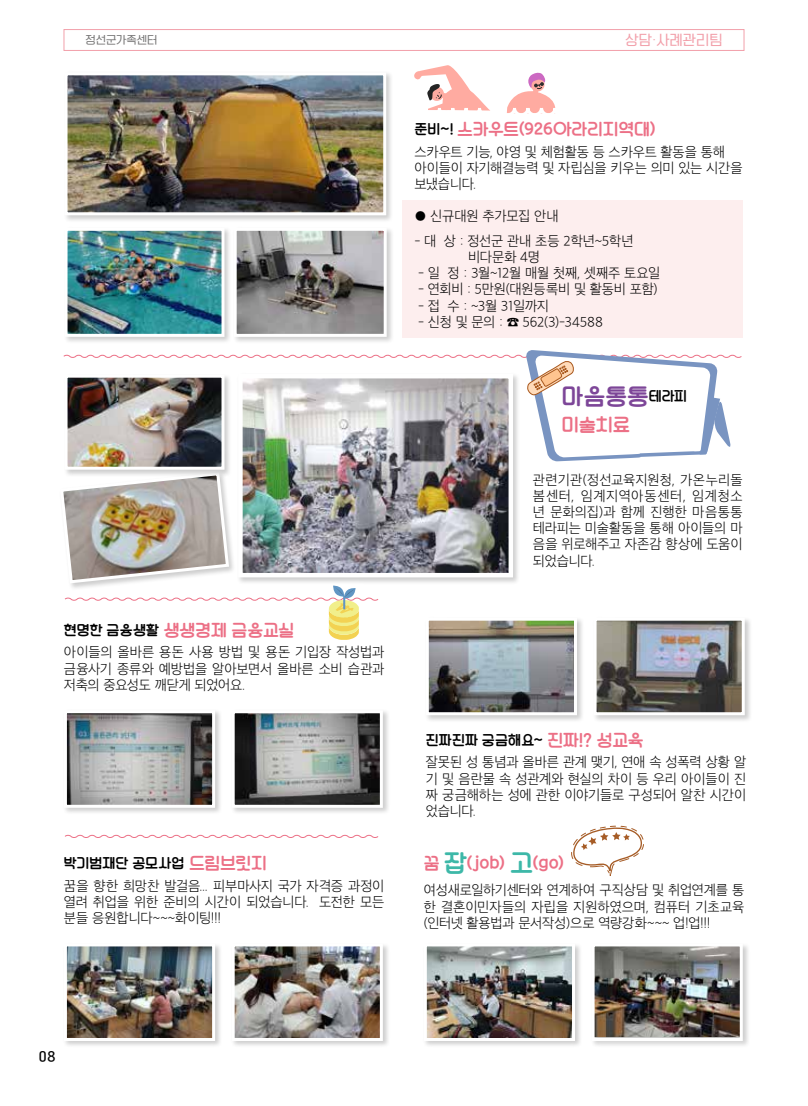
<style>
.page{position:relative;width:808px;height:1106px;background:#fff}
.page>*{position:absolute;margin:0;border:0;box-sizing:border-box;transform-origin:0 0}
.t1{font:22.5px "TT Sunflower R";color:#7d4698}
.t2{font:18px "TT Sunflower R";color:#ec7086}
.t3{font:16.5px "TT Sunflower R";letter-spacing:-.005em;color:#ec7086}
.t4{font:13.5px/16.2px "SD Gothic Neoa b Ult Lt";letter-spacing:-.01em;color:#000;text-align:justify}
.t5{font:13.5px "TT Sunflower R";letter-spacing:.01em;color:#000}
.t6{font:13.5px "TT Omni Gothic M";color:#f2a0aa}
.t7{font:12px "TT Omni Gothic B";color:#000}
.t8{font:10.5px "TT Omni Gothic M";color:#727171}
.s1{font-family:"SD Gothic Neoa b Ult Lt"}
.s2{font-size:13.5px;color:#000}
.s3{font-size:16.5px;color:#ec7086}
.s4{font-size:24px;color:#3db8a8}
</style>
<div class="page">
<hr style="left:807px;top:205px;width:1px;height:356px;background:#fdeeee">
<svg style="left:414px;top:65px;width:142px;height:49px"></svg>
<div style="left:402px;top:200px;width:340px;height:138px;background:#fdeeee"></div>
<div style="left:64px;top:29px;width:680px;height:22px;border:1px solid #f2a0aa"></div>
<div style="left:63px;top:226px;width:169px;height:118px;background:#000;opacity:.2"></div>
<img style="left:69px;top:232px;width:151px;height:101px">
<div style="left:65px;top:228px;width:159px;height:109px;border:3px solid #fff"></div>
<div style="left:232px;top:226px;width:162px;height:118px;background:#000;opacity:.2"></div>
<img style="left:238px;top:232px;width:145px;height:101px">
<div style="left:234px;top:228px;width:153px;height:109px;border:3px solid #fff"></div>
<div style="left:63px;top:71px;width:331px;height:152px;background:#000;opacity:.2"></div>
<img style="left:69px;top:76px;width:313px;height:135px">
<div style="left:65px;top:72px;width:321px;height:143px;border:3px solid #fff"></div>
<img style="left:69px;top:461px;width:151px;height:5px">
<div style="left:65px;top:374px;width:159px;height:96px;border:3px solid #fff"></div>
<div style="left:236px;top:372px;width:284px;height:213px;background:#000;opacity:.2"></div>
<img style="left:243px;top:461px;width:265px;height:111px">
<div style="left:238px;top:374px;width:275px;height:203px;border:4px solid #fff"></div>
<div style="left:230px;top:708px;width:160px;height:107px;background:#000;opacity:.2"></div>
<img style="left:236px;top:714px;width:143px;height:89px">
<div style="left:232px;top:710px;width:151px;height:97px;border:3px solid #fff"></div>
<div style="left:62px;top:708px;width:161px;height:107px;background:#000;opacity:.2"></div>
<img style="left:68px;top:714px;width:143px;height:89px">
<div style="left:64px;top:710px;width:151px;height:97px;border:3px solid #fff"></div>
<div style="left:592px;top:616px;width:160px;height:107px;background:#000;opacity:.2"></div>
<img style="left:597px;top:621px;width:144px;height:90px">
<div style="left:593px;top:617px;width:152px;height:98px;border:3px solid #fff"></div>
<div style="left:424px;top:616px;width:160px;height:107px;background:#000;opacity:.2"></div>
<img style="left:430px;top:621px;width:143px;height:90px">
<div style="left:426px;top:617px;width:151px;height:98px;border:3px solid #fff"></div>
<svg style="left:65px;top:834px;width:314px;height:4px"></svg>
<div style="left:230px;top:941px;width:160px;height:107px;background:#000;opacity:.2"></div>
<img style="left:236px;top:947px;width:143px;height:90px">
<div style="left:232px;top:943px;width:151px;height:98px;border:3px solid #fff"></div>
<div style="left:62px;top:941px;width:161px;height:107px;background:#000;opacity:.2"></div>
<img style="left:68px;top:947px;width:143px;height:90px">
<div style="left:64px;top:943px;width:151px;height:98px;border:3px solid #fff"></div>
<div style="left:590px;top:941px;width:160px;height:107px;background:#000;opacity:.2"></div>
<img style="left:596px;top:947px;width:143px;height:90px">
<div style="left:592px;top:943px;width:151px;height:98px;border:3px solid #fff"></div>
<div style="left:422px;top:941px;width:160px;height:107px;background:#000;opacity:.2"></div>
<img style="left:428px;top:947px;width:143px;height:90px">
<div style="left:424px;top:943px;width:151px;height:98px;border:3px solid #fff"></div>
<img style="left:63px;top:350px;width:679px;height:111px">
<img style="left:63px;top:470px;width:316px;height:170px">
<svg style="left:571px;top:826px;width:73px;height:50px"></svg>
<p class="t8" style="left:85px;top:35px;width:74px">정선군가족센터</p>
<p class="t6" style="left:626px;top:33px;width:98px">상담<span class="s1">·</span>사례관리팀</p>
<p class="t3" style="left:414px;top:120px;width:243px"><span class="s2">준비~!</span> 스카우트(926아라리지역대)</p>
<p class="t4" style="left:414px;top:143px;width:330px;text-align:left">스카우트 기능, 야영 및 체험활동 등 스카우트 활동을 통해 아이들이 자기해결능력 및 자립심을 키우는 의미 있는 시간을 보냈습니다.</p>
<p class="t4" style="left:414px;top:208px;width:146px">● 신규대원 추가모집 안내</p>
<p class="t4" style="left:468px;top:233px;width:167px;text-indent:-54px">- 대 상 : 정선군 관내 초등 2학년~5학년 비다문화 4명</p>
<p class="t4" style="left:418px;top:265px;width:244px">- 일 정 : 3월~12월 매월 첫째, 셋째주 토요일</p>
<p class="t4" style="left:418px;top:281px;width:241px">- 연회비 : 5만원(대원등록비 및 활동비 포함)</p>
<p class="t4" style="left:418px;top:297px;width:132px">- 접 수 : ~3월 31일까지</p>
<p class="t4" style="left:418px;top:314px;width:186px">- 신청 및 문의 : ☎ 562(3)-34588</p>
<h1 class="t1" style="left:562px;top:384px;width:127px">마음통통<span class="s2">테라피</span></h1>
<h2 class="t2" style="left:562px;top:415px;width:70px">미술치료</h2>
<p class="t3" style="left:64px;top:621px;width:232px"><span class="s2">현명한 금융생활</span> 생생경제 금융교실</p>
<p class="t4" style="left:64px;top:644px;width:322px">아이들의 올바른 용돈 사용 방법 및 용돈 기입장 작성법과 금융사기 종류와 예방법을 알아보면서 올바른 소비 습관과 저축의 중요성도 깨닫게 되었어요.</p>
<p class="t5" style="left:64px;top:856px;width:204px">박기범재단 공모사업 <span class="s3">드림브릿지</span></p>
<p class="t4" style="left:64px;top:877px;width:322px">꿈을 향한 희망찬 발걸음... 피부마사지 국가 자격증 과정이 열려 취업을 위한 준비의 시간이 되었습니다. 도전한 모든 분들 응원합니다~~~화이팅!!!</p>
<p class="t4" style="left:533px;top:471px;width:211px">관련기관(정선교육지원청, 가온누리돌 봄센터, 임계지역아동센터, 임계청소 년 문화의집)과 함께 진행한 마음통통 테라피는 미술활동을 통해 아이들의 마 음을 위로해주고 자존감 향상에 도움이 되었습니다.</p>
<p class="t5" style="left:426px;top:732px;width:219px">진짜진짜 궁금해요~ <span class="s3">진짜!? 성교육</span></p>
<p class="t4" style="left:426px;top:754px;width:322px">잘못된 성 통념과 올바른 관계 맺기, 연애 속 성폭력 상황 알 기 및 음란물 속 성관계와 현실의 차이 등 우리 아이들이 진 짜 궁금해하는 성에 관한 이야기들로 구성되어 알찬 시간이 었습니다.</p>
<p class="t3" style="left:424px;top:854px;width:142px">꿈 <span class="s4">잡</span>(job) <span class="s4">고</span>(go)</p>
<p class="t4" style="left:424px;top:882px;width:322px">여성새로일하기센터와 연계하여 구직상담 및 취업연계를 통 한 결혼이민자들의 자립을 지원하였으며, 컴퓨터 기초교육 (인터넷 활용법과 문서작성)으로 역량강화~~~ 업!업!!!</p>
<p class="t7" style="left:39px;top:1050px;width:18px">08</p>
</div>
